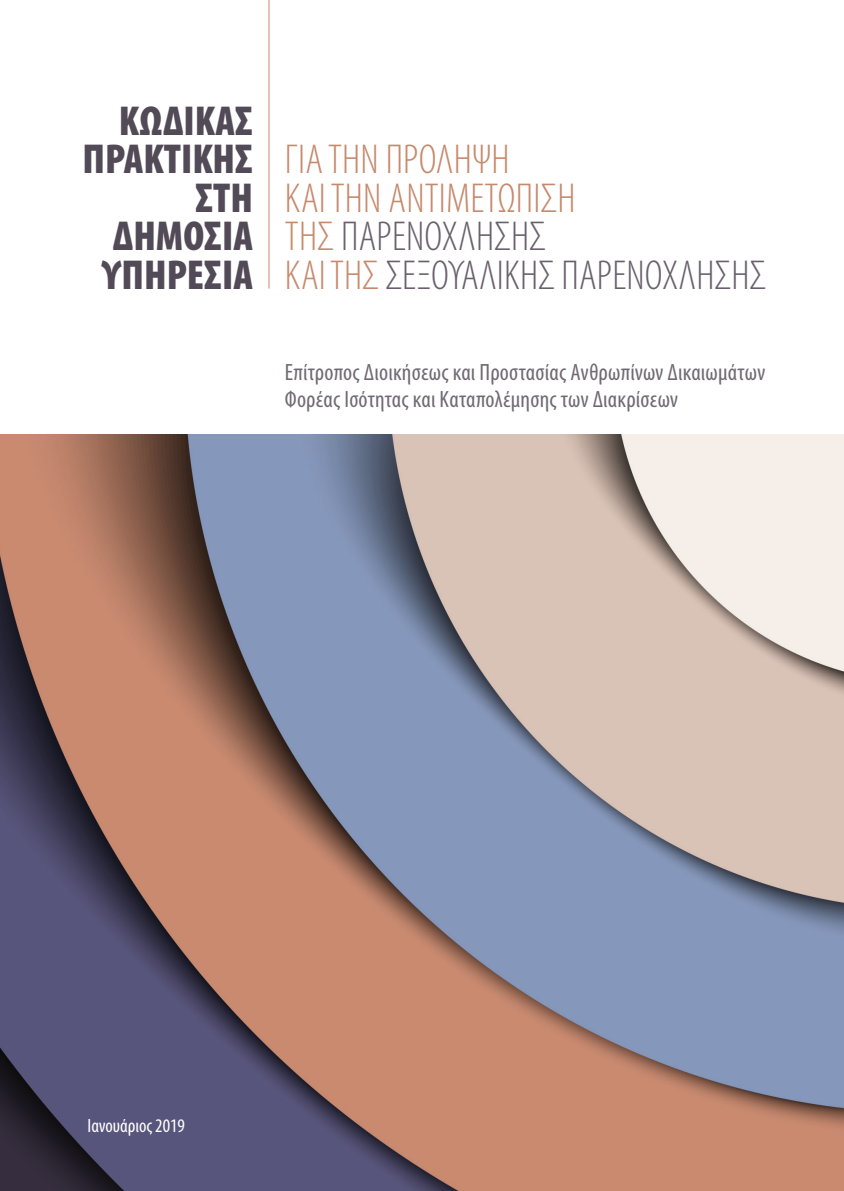
<style>
.page{position:relative;width:844px;height:1191px;background:#fff}
.page>*{position:absolute;margin:0;border:0;box-sizing:border-box;transform-origin:0 0}
.t1{font:300 condensed 42px/38.5px "Myriad Pro";letter-spacing:.005em;color:#c6896c}
.t2{font:900 condensed 42px/38.5px "Myriad Pro";color:#524a57;text-align:right}
.t3{font:condensed 23.62px/26.2px "Myriad Pro";letter-spacing:.01em;color:#716974}
.t4{font:condensed 19.25px "Myriad Pro";color:#fff}
.s1{color:#69606c}
</style>
<div class="page">
<img style="left:0;top:434px;width:843px;height:757px">
<hr style="left:268px;top:0;width:1px;height:288px;background:#c6896c">
<h1 class="t2" style="left:82px;top:102px;width:172px">ΚΩΔΙΚΑΣ<br>ΠΡΑΚΤΙΚΗΣ<br>ΣΤΗ<br>ΔΗΜΟΣΙΑ<br>ΥΠΗΡΕΣΙΑ</h1>
<h1 class="t1" style="left:285px;top:141px;width:483px">ΓΙΑ ΤΗΝ ΠΡΟΛΗΨΗ<br>KAI ΤΗΝ ΑΝΤΙΜΕΤΩΠΙΣΗ<br>ΤΗΣ <span class="s1">ΠΑΡΕΝΟΧΛΗΣΗΣ<br></span>ΚΑΙ ΤΗΣ <span class="s1">ΣΕΞΟΥΑΛΙΚΗΣ ΠΑΡΕΝΟΧΛΗΣΗΣ</span></h1>
<p class="t3" style="left:285px;top:359px;width:481px">Επίτροπος Διοικήσεως και Προστασίας Ανθρωπίνων Δικαιωμάτων<br>Φορέας Ισότητας και Καταπολέμησης των Διακρίσεων</p>
<p class="t4" style="left:88px;top:1113px;width:99px">Ιανουάριος 2019</p>
</div>
